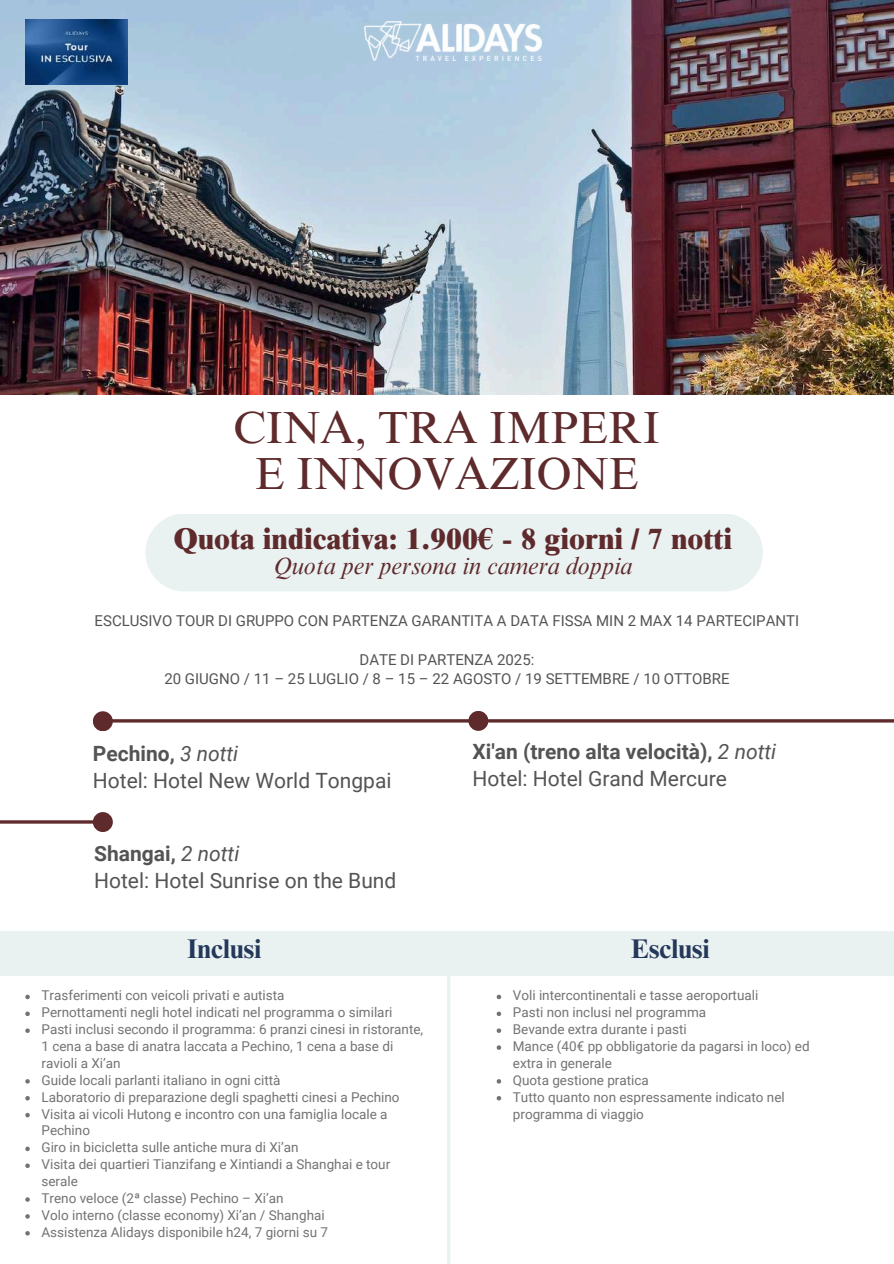
<style>
.page{position:relative;width:894px;height:1264px;background:#fff}
.page>*{position:absolute;margin:0;border:0;box-sizing:border-box;transform-origin:0 0}
.t1{font:45px/46.2px "Times NRMT Pro";color:#5e2a2c;text-align:center}
.t2{font:800 30px "Times NRMT Pro";color:#5e2a2c}
.t3{font:700 27px "Times NRMT Pro";color:#24385a}
.t4{font:italic 24px "Times NRMT Pro";color:#5e2a2c}
.t5{font:21px/27px "Roboto";color:#545454}
.t6{font:700 21px/27px "Roboto";color:#545454}
.t7{font:15px/19.2px "Roboto";color:#545454;text-align:center}
.t8{font:13.5px/16.8px "Roboto";color:#737373}
.s1{font-weight:700}
.s2{font-style:italic}
.s3{font-weight:400;font-style:italic}
.s4{font-weight:400}
</style>
<div class="page">
<img style="left:0;top:0;width:893px;height:394px">
<div style="left:0;top:931px;width:893px;height:44px;background:#eaf1f1"></div>
<div style="left:145px;top:513px;width:617px;height:78px;background:#eaf1f1;border-radius:39px"></div>
<hr style="left:97px;top:719px;width:796px;height:3px;background:#5e2a2c">
<hr style="left:0;top:820px;width:103px;height:3px;background:#5e2a2c">
<hr style="left:447px;top:962px;width:3px;height:301px;background:#eaf1f1">
<div style="left:93px;top:711px;width:20px;height:20px;background:#5e2a2c;border-radius:50%"></div>
<div style="left:468px;top:711px;width:20px;height:20px;background:#5e2a2c;border-radius:50%"></div>
<div style="left:93px;top:812px;width:20px;height:20px;background:#5e2a2c;border-radius:50%"></div>
<img style="left:364px;top:21px;width:177px;height:40px">
<svg style="left:25px;top:994px;width:5px;height:5px"></svg>
<svg style="left:25px;top:1011px;width:5px;height:5px"></svg>
<svg style="left:25px;top:1028px;width:5px;height:4px"></svg>
<svg style="left:25px;top:1079px;width:5px;height:4px"></svg>
<svg style="left:25px;top:1096px;width:5px;height:4px"></svg>
<svg style="left:25px;top:1112px;width:5px;height:5px"></svg>
<svg style="left:25px;top:1146px;width:5px;height:5px"></svg>
<svg style="left:25px;top:1163px;width:5px;height:4px"></svg>
<svg style="left:25px;top:1197px;width:5px;height:4px"></svg>
<svg style="left:25px;top:1214px;width:5px;height:4px"></svg>
<svg style="left:25px;top:1231px;width:5px;height:4px"></svg>
<svg style="left:496px;top:994px;width:5px;height:5px"></svg>
<svg style="left:496px;top:1011px;width:5px;height:5px"></svg>
<svg style="left:496px;top:1028px;width:5px;height:4px"></svg>
<svg style="left:496px;top:1045px;width:5px;height:4px"></svg>
<svg style="left:496px;top:1079px;width:5px;height:4px"></svg>
<svg style="left:496px;top:1096px;width:5px;height:4px"></svg>
<img style="left:25px;top:19px;width:103px;height:66px">
<h1 class="t1" style="left:233px;top:410px;width:428px">CINA, TRA IMPERI<br>E INNOVAZIONE</h1>
<h2 class="t2" style="left:173px;top:527px;width:560px">Quota indicativa: 1.900€ - 8 giorni / 7 notti</h2>
<h3 class="t4" style="left:273px;top:556px;width:360px">Quota per persona in camera doppia</h3>
<p class="t7" style="left:95px;top:611px;width:706px">ESCLUSIVO TOUR DI GRUPPO CON PARTENZA GARANTITA A DATA FISSA MIN 2 MAX 14 PARTECIPANTI</p>
<p class="t7" style="left:164px;top:650px;width:566px">DATE DI PARTENZA 2025:<br>20 GIUGNO / 11 – 25 LUGLIO / 8 – 15 – 22 AGOSTO / 19 SETTEMBRE / 10 OTTOBRE</p>
<h3 class="t5" style="left:93px;top:739px;width:300px"><span class="s1">Pechino,</span> <span class="s2">3 notti<br></span>Hotel: Hotel New World Tongpai</h3>
<h3 class="t6" style="left:472px;top:738px;width:305px">Xi'an (treno alta velocità), <span class="s3">2 notti<br></span><span class="s4">Hotel: Hotel Grand Mercure</span></h3>
<h3 class="t5" style="left:94px;top:840px;width:303px"><span class="s1">Shangai,</span> <span class="s2">2 notti<br></span>Hotel: Hotel Sunrise on the Bund</h3>
<h3 class="t3" style="left:187px;top:938px;width:76px">Inclusi</h3>
<h3 class="t3" style="left:630px;top:938px;width:80px">Esclusi</h3>
<p class="t8" style="left:41px;top:987px;width:383px">Trasferimenti con veicoli privati e autista<br>Pernottamenti negli hotel indicati nel programma o similari Pasti inclusi secondo il programma: 6 pranzi cinesi in ristorante, 1 cena a base di anatra laccata a Pechino, 1 cena a base di ravioli a Xi’an<br>Guide locali parlanti italiano in ogni città<br>Laboratorio di preparazione degli spaghetti cinesi a Pechino Visita ai vicoli Hutong e incontro con una famiglia locale a Pechino<br>Giro in bicicletta sulle antiche mura di Xi’an<br>Visita dei quartieri Tianzifang e Xintiandi a Shanghai e tour serale<br>Treno veloce (2ª classe) Pechino – Xi’an<br>Volo interno (classe economy) Xi’an / Shanghai<br>Assistenza Alidays disponibile h24, 7 giorni su 7</p>
<p class="t8" style="left:512px;top:987px;width:298px">Voli intercontinentali e tasse aeroportuali<br>Pasti non inclusi nel programma<br>Bevande extra durante i pasti<br>Mance (40€ pp obbligatorie da pagarsi in loco) ed extra in generale<br>Quota gestione pratica<br>Tutto quanto non espressamente indicato nel programma di viaggio</p>
</div>
